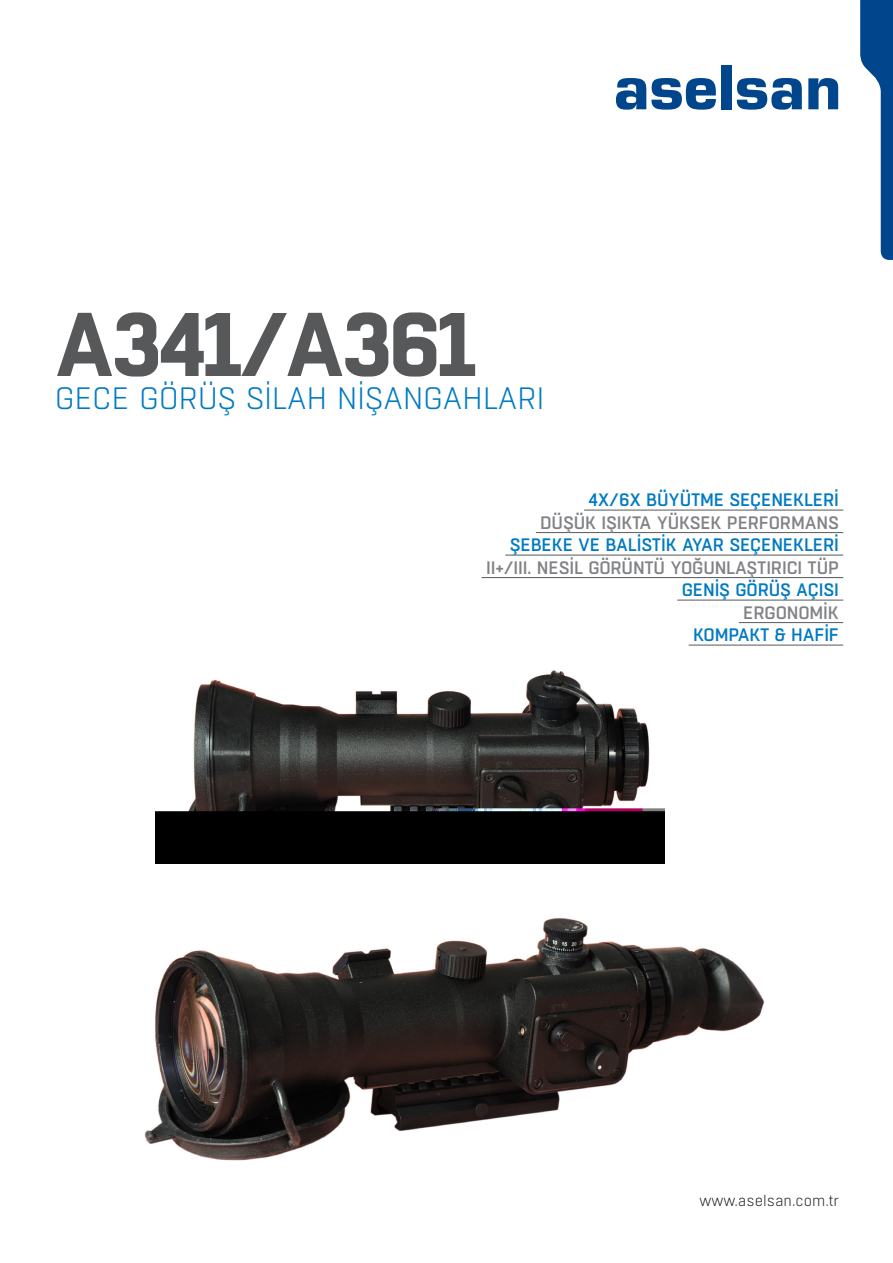
<style>
.page{position:relative;width:893px;height:1263px;background:#fff}
.page>*{position:absolute;margin:0;border:0;box-sizing:border-box;transform-origin:0 0}
.t1{font:700 90px "Boxed";letter-spacing:-.04em;color:#57585a}
.t2{font:300 30.9px "Boxed";letter-spacing:-.015em;color:#007ac2}
.t3{font:500 18px "Boxed";letter-spacing:-.01em;color:#007ac2}
.t4{font:500 18px "Boxed";letter-spacing:-.01em;color:#808285}
.t5{font:300 15px "Boxed";color:#231f20}
</style>
<div class="page">
<svg style="left:616px;top:78px;width:100px;height:32px"></svg>
<div style="left:721px;top:65px;width:10px;height:44px;background:#01468c"></div>
<svg style="left:737px;top:78px;width:65px;height:32px"></svg>
<svg style="left:808px;top:78px;width:30px;height:31px"></svg>
<svg style="left:860px;top:0;width:33px;height:260px"></svg>
<img style="left:145px;top:918px;width:620px;height:242px">
<img style="left:156px;top:670px;width:509px;height:193px">
<hr style="left:584px;top:510px;width:259px;height:1px;background:#57585a">
<hr style="left:536px;top:532px;width:307px;height:1px;background:#57585a">
<hr style="left:505px;top:555px;width:338px;height:1px;background:#57585a">
<hr style="left:482px;top:577px;width:361px;height:1px;background:#57585a">
<hr style="left:677px;top:600px;width:166px;height:1px;background:#57585a">
<hr style="left:739px;top:622px;width:104px;height:1px;background:#57585a">
<hr style="left:689px;top:645px;width:154px;height:1px;background:#57585a">
<p class="t1" style="left:55px;top:284px;width:424px">A341/A361</p>
<p class="t2" style="left:55px;top:379px;width:491px">GECE GÖRÜŞ SİLAH NİŞANGAHLARI</p>
<p class="t3" style="left:589px;top:488px;width:252px">4X/6X BÜYÜTME SEÇENEKLERİ</p>
<p class="t4" style="left:540px;top:511px;width:300px">DÜŞÜK IŞIKTA YÜKSEK PERFORMANS</p>
<p class="t3" style="left:510px;top:533px;width:331px">ŞEBEKE VE BALİSTİK AYAR SEÇENEKLERİ</p>
<p class="t4" style="left:486px;top:556px;width:354px">II+/III. NESİL GÖRÜNTÜ YOĞUNLAŞTIRICI TÜP</p>
<p class="t3" style="left:682px;top:578px;width:159px">GENİŞ GÖRÜŞ AÇISI</p>
<p class="t4" style="left:743px;top:601px;width:97px">ERGONOMİK</p>
<p class="t3" style="left:693px;top:623px;width:147px">KOMPAKT &amp; HAFİF</p>
<p class="t5" style="left:700px;top:1191px;width:141px">www.aselsan.com.tr</p>
</div>
